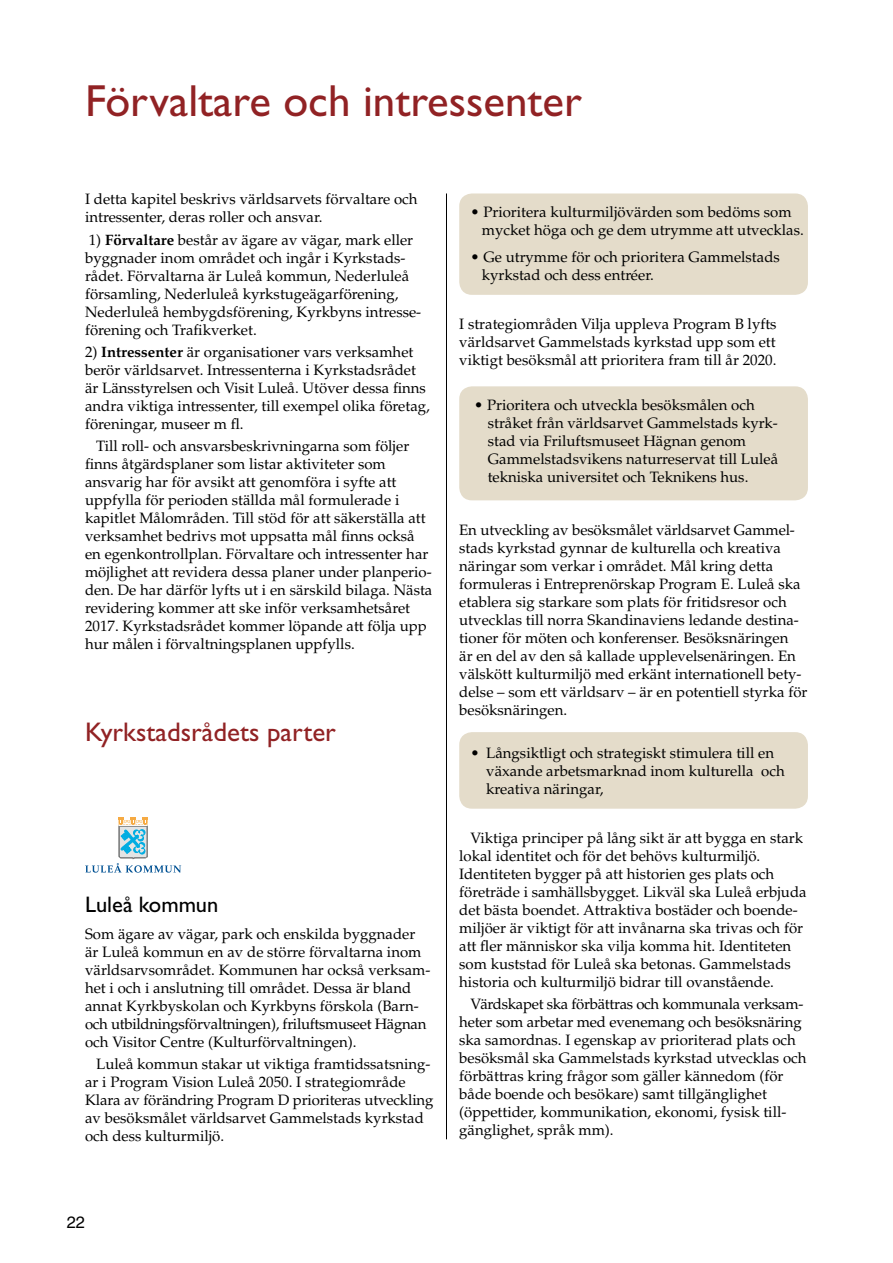
<style>
.page{position:relative;width:893px;height:1263px;background:#fff}
.page>*{position:absolute;margin:0;border:0;box-sizing:border-box;transform-origin:0 0}
.t1{font:45px "Gill Sans Std";color:#912224}
.t2{font:27px "Gill Sans Std";color:#912224}
.t3{font:22.5px "Gill Sans Std";color:#000}
.t4{font:16.5px "Helvetica LT Std";color:#000}
.t5{font:15px/18px "Palatino LT Std";color:#000}
.s1{font-weight:700}
</style>
<div class="page">
<div style="left:459px;top:386px;width:349px;height:114px;background:#e4dcca;border-radius:13px"></div>
<div style="left:459px;top:193px;width:349px;height:102px;background:#e4dcca;border-radius:13px"></div>
<div style="left:459px;top:732px;width:349px;height:77px;background:#e4dcca;border-radius:13px"></div>
<svg style="left:85px;top:817px;width:96px;height:56px"></svg>
<hr style="left:446px;top:193px;width:1px;height:946px;background:#000">
<h1 class="t1" style="left:85px;top:75px;width:498px">Förvaltare och intressenter</h1>
<p class="t5" style="left:85px;top:191px;width:334px">I detta kapitel beskrivs världsarvets förvaltare och intressenter, deras roller och ansvar.</p>
<p class="t5" style="left:85px;top:231px;width:338px">1) <span class="s1">Förvaltare</span> består av ägare av vägar, mark eller byggnader inom området och ingår i Kyrkstads&shy;rådet. Förvaltarna är Luleå kommun, Nederluleå församling, Nederluleå kyrkstugeägarförening, Nederluleå hembygdsförening, Kyrkbyns intresse&shy;förening och Trafikverket.</p>
<p class="t5" style="left:85px;top:343px;width:346px">2) <span class="s1">Intressenter</span> är organisationer vars verksamhet berör världsarvet. Intressenterna i Kyrkstadsrådet är Länsstyrelsen och Visit Luleå. Utöver dessa finns andra viktiga intressenter, till exempel olika företag, föreningar, museer m fl.</p>
<p class="t5" style="left:85px;top:437px;width:349px;text-indent:11px">Till roll- och ansvarsbeskrivningarna som följer finns åtgärdsplaner som listar aktiviteter som ansvarig har för avsikt att genomföra i syfte att uppfylla för perioden ställda mål formulerade i kapitlet Målområden. Till stöd för att säkerställa att verksamhet bedrivs mot uppsatta mål finns också en egenkontrollplan. Förvaltare och intressenter har möjlighet att revidera dessa planer under planperio&shy;den. De har därför lyfts ut i en särskild bilaga. Nästa revidering kommer att ske inför verksamhetsåret 2017. Kyrkstadsrådet kommer löpande att följa upp hur målen i förvaltningsplanen uppfylls.</p>
<h2 class="t2" style="left:85px;top:716px;width:252px">Kyrkstadsrådets parter</h2>
<h3 class="t3" style="left:85px;top:891px;width:135px">Luleå kommun</h3>
<p class="t5" style="left:85px;top:925px;width:347px">Som ägare av vägar, park och enskilda byggnader är Luleå kommun en av de större förvaltarna inom världsarvsområdet. Kommunen har också verksam&shy;het i och i anslutning till området. Dessa är bland annat Kyrkbyskolan och Kyrkbyns förskola (Barn&shy;och utbildningsförvaltningen), friluftsmuseet Hägnan och Visitor Centre (Kulturförvaltningen).</p>
<p class="t5" style="left:85px;top:1055px;width:350px;text-indent:11px">Luleå kommun stakar ut viktiga framtidssatsning&shy;ar i Program Vision Luleå 2050. I strategiområde Klara av förändring Program D prioriteras utveckling av besöksmålet världsarvet Gammelstads kyrkstad och dess kulturmiljö.</p>
<p class="t5" style="left:482px;top:204px;width:324px;text-indent:-11px">• Prioritera kulturmiljövärden som bedöms som mycket höga och ge dem utrymme att utvecklas.</p>
<p class="t5" style="left:482px;top:248px;width:300px;text-indent:-11px">• Ge utrymme för och prioritera Gammelstads kyrkstad och dess entréer.</p>
<p class="t5" style="left:459px;top:315px;width:319px;text-align:justify">I strategiområden Vilja uppleva Program B lyfts världsarvet Gammelstads kyrkstad upp som ett viktigt besöksmål att prioritera fram till år 2020.</p>
<p class="t5" style="left:488px;top:397px;width:292px;text-indent:-14px">• Prioritera och utveckla besöksmålen och stråket från världsarvet Gammelstads kyrk&shy;stad via Friluftsmuseet Hägnan genom Gammelstadsvikens naturreservat till Luleå tekniska universitet och Teknikens hus.</p>
<p class="t5" style="left:459px;top:522px;width:350px">En utveckling av besöksmålet världsarvet Gammel&shy;stads kyrkstad gynnar de kulturella och kreativa näringar som verkar i området. Mål kring detta formuleras i Entreprenörskap Program E. Luleå ska etablera sig starkare som plats för fritidsresor och utvecklas till norra Skandinaviens ledande destina&shy;tioner för möten och konferenser. Besöksnäringen<br>är en del av den så kallade upplevelsenäringen. En välskött kulturmiljö med erkänt internationell bety&shy;delse – som ett världsarv – är en potentiell styrka för besöksnäringen.</p>
<p class="t5" style="left:486px;top:744px;width:300px;text-indent:-16px">• Långsiktligt och strategiskt stimulera till en växande arbetsmarknad inom kulturella och kreativa näringar,</p>
<p class="t5" style="left:459px;top:829px;width:349px;text-indent:11px">Viktiga principer på lång sikt är att bygga en stark lokal identitet och för det behövs kulturmiljö.<br>Identiteten bygger på att historien ges plats och företräde i samhällsbygget. Likväl ska Luleå erbjuda det bästa boendet. Attraktiva bostäder och boende&shy;miljöer är viktigt för att invånarna ska trivas och för att fler människor ska vilja komma hit. Identiteten som kuststad för Luleå ska betonas. Gammelstads historia och kulturmiljö bidrar till ovanstående.</p>
<p class="t5" style="left:459px;top:995px;width:349px;text-indent:11px">Värdskapet ska förbättras och kommunala verksam&shy;heter som arbetar med evenemang och besöksnäring ska samordnas. I egenskap av prioriterad plats och besöksmål ska Gammelstads kyrkstad utvecklas och förbättras kring frågor som gäller kännedom (för både boende och besökare) samt tillgänglighet (öppettider, kommunikation, ekonomi, fysisk till&shy;gänglighet, språk mm).</p>
<p class="t4" style="left:67px;top:1213px;width:20px">22</p>
</div>
